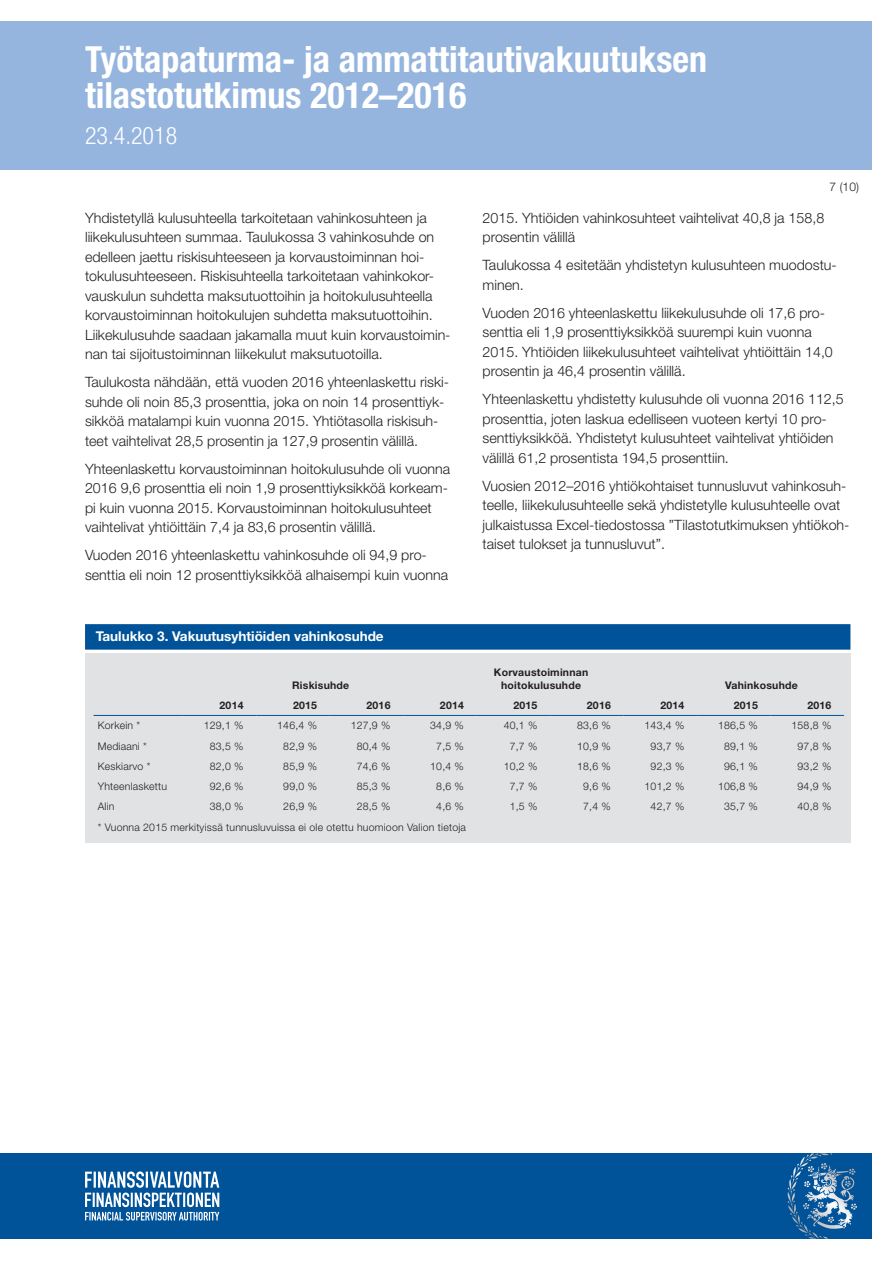
<style>
.page{position:relative;width:893px;height:1263px;background:#fff}
.page>*{position:absolute;margin:0;border:0;box-sizing:border-box;transform-origin:0 0}
.t1{font:700 condensed 36px/36px "Helvetica Neue LT Std";color:#fff}
.t2{font:300 condensed 24px "Helvetica Neue LT Std";color:#fff}
.LEIPIS{font:300 14.25px/19.5px "Helvetica Neue LT Std";color:#231f20}
.GRAAFIN_OTSIKKO{font:700 13.5px "Helvetica Neue LT Std";color:#fff}
.t3{font:300 12px "Helvetica Neue LT Std";color:#231f20}
.ALAVIITE{font:300 10.5px "Helvetica Neue LT Std";letter-spacing:.02em;color:#231f20}
.ALAVIITE-2{font:700 10.5px/12.6px "Helvetica Neue LT Std";letter-spacing:.02em;color:#231f20;text-align:center}
</style>
<div class="page">
<div style="left:0;top:21px;width:872px;height:149px;background:#95b5de"></div>
<div style="left:0;top:1153px;width:872px;height:85px;background:#015399"></div>
<svg style="left:800px;top:1153px;width:32px;height:13px"></svg>
<svg style="left:85px;top:1171px;width:134px;height:49px"></svg>
<div style="left:85px;top:654px;width:765px;height:189px;background:#e1e2e4"></div>
<hr style="left:94px;top:715px;width:89px;height:1px;background:#015399">
<hr style="left:183px;top:715px;width:73px;height:1px;background:#015399">
<hr style="left:256px;top:715px;width:74px;height:1px;background:#015399">
<hr style="left:330px;top:715px;width:73px;height:1px;background:#015399">
<hr style="left:403px;top:715px;width:74px;height:1px;background:#015399">
<hr style="left:477px;top:715px;width:73px;height:1px;background:#015399">
<hr style="left:550px;top:715px;width:74px;height:1px;background:#015399">
<hr style="left:624px;top:715px;width:73px;height:1px;background:#015399">
<hr style="left:697px;top:715px;width:74px;height:1px;background:#015399">
<hr style="left:771px;top:715px;width:73px;height:1px;background:#015399">
<div style="left:85px;top:624px;width:765px;height:26px;background:#015399"></div>
<h1 class="t1" style="left:85px;top:41px;width:624px">Työtapaturma- ja ammattitautivakuutuksen tilastotutkimus 2012–2016</h1>
<h2 class="t2" style="left:85px;top:122px;width:94px">23.4.2018</h2>
<p class="t3" style="left:829px;top:180px;width:31px">7 (10)</p>
<p class="LEIPIS" style="left:85px;top:208px;width:367px">Yhdistetyllä kulusuhteella tarkoitetaan vahinkosuhteen ja liikekulusuhteen summaa. Taulukossa 3 vahinkosuhde on edelleen jaettu riskisuhteeseen ja korvaustoiminnan hoi&shy;tokulusuhteeseen. Riskisuhteella tarkoitetaan vahinkokor&shy;vauskulun suhdetta maksutuottoihin ja hoitokulusuhteella korvaustoiminnan hoitokulujen suhdetta maksutuottoihin.<br>Liikekulusuhde saadaan jakamalla muut kuin korvaustoimin&shy;nan tai sijoitustoiminnan liikekulut maksutuotoilla.</p>
<p class="LEIPIS" style="left:85px;top:372px;width:365px">Taulukosta nähdään, että vuoden 2016 yhteenlaskettu riski&shy;suhde oli noin 85,3 prosenttia, joka on noin 14 prosenttiyk&shy;sikköä matalampi kuin vuonna 2015. Yhtiötasolla riskisuh&shy;teet vaihtelivat 28,5 prosentin ja 127,9 prosentin välillä.</p>
<p class="LEIPIS" style="left:85px;top:459px;width:367px">Yhteenlaskettu korvaustoiminnan hoitokulusuhde oli vuonna 2016 9,6 prosenttia eli noin 1,9 prosenttiyksikköä korkeam&shy;pi kuin vuonna 2015. Korvaustoiminnan hoitokulusuhteet vaihtelivat yhtiöittäin 7,4 ja 83,6 prosentin välillä.</p>
<p class="LEIPIS" style="left:85px;top:545px;width:365px">Vuoden 2016 yhteenlaskettu vahinkosuhde oli 94,9 pro&shy;senttia eli noin 12 prosenttiyksikköä alhaisempi kuin vuonna</p>
<p class="GRAAFIN_OTSIKKO" style="left:96px;top:628px;width:290px">Taulukko 3. Vakuutusyhtiöiden vahinkosuhde</p>
<p class="ALAVIITE-2" style="left:292px;top:678px;width:59px">Riskisuhde</p>
<p class="LEIPIS" style="left:483px;top:208px;width:343px">2015. Yhtiöiden vahinkosuhteet vaihtelivat 40,8 ja 158,8 prosentin välillä</p>
<p class="LEIPIS" style="left:483px;top:255px;width:356px">Taulukossa 4 esitetään yhdistetyn kulusuhteen muodostu&shy;minen.</p>
<p class="LEIPIS" style="left:483px;top:303px;width:352px">Vuoden 2016 yhteenlaskettu liikekulusuhde oli 17,6 pro&shy;senttia eli 1,9 prosenttiyksikköä suurempi kuin vuonna 2015. Yhtiöiden liikekulusuhteet vaihtelivat yhtiöittäin 14,0 prosentin ja 46,4 prosentin välillä.</p>
<p class="LEIPIS" style="left:483px;top:389px;width:363px">Yhteenlaskettu yhdistetty kulusuhde oli vuonna 2016 112,5 prosenttia, joten laskua edelliseen vuoteen kertyi 10 pro&shy;senttiyksikköä. Yhdistetyt kulusuhteet vaihtelivat yhtiöiden välillä 61,2 prosentista 194,5 prosenttiin.</p>
<p class="LEIPIS" style="left:483px;top:476px;width:368px">Vuosien 2012–2016 yhtiökohtaiset tunnusluvut vahinkosuh&shy;teelle, liikekulusuhteelle sekä yhdistetylle kulusuhteelle ovat julkaistussa Excel-tiedostossa ”Tilastotutkimuksen yhtiökoh&shy;taiset tulokset ja tunnusluvut”.</p>
<p class="ALAVIITE-2" style="left:494px;top:666px;width:96px">Korvaustoiminnan hoitokulusuhde</p>
<p class="ALAVIITE-2" style="left:725px;top:678px;width:74px">Vahinkosuhde</p>
<p class="ALAVIITE-2" style="left:220px;top:699px;width:25px">2014</p>
<p class="ALAVIITE-2" style="left:293px;top:699px;width:25px">2015</p>
<p class="ALAVIITE-2" style="left:366px;top:699px;width:25px">2016</p>
<p class="ALAVIITE-2" style="left:440px;top:699px;width:25px">2014</p>
<p class="ALAVIITE-2" style="left:513px;top:699px;width:25px">2015</p>
<p class="ALAVIITE-2" style="left:587px;top:699px;width:25px">2016</p>
<p class="ALAVIITE-2" style="left:660px;top:699px;width:25px">2014</p>
<p class="ALAVIITE-2" style="left:734px;top:699px;width:25px">2015</p>
<p class="ALAVIITE-2" style="left:807px;top:699px;width:25px">2016</p>
<p class="ALAVIITE" style="left:98px;top:719px;width:44px">Korkein *</p>
<p class="ALAVIITE" style="left:204px;top:719px;width:41px">129,1 %</p>
<p class="ALAVIITE" style="left:277px;top:719px;width:41px">146,4 %</p>
<p class="ALAVIITE" style="left:351px;top:719px;width:41px">127,9 %</p>
<p class="ALAVIITE" style="left:430px;top:719px;width:35px">34,9 %</p>
<p class="ALAVIITE" style="left:504px;top:719px;width:35px">40,1 %</p>
<p class="ALAVIITE" style="left:577px;top:719px;width:35px">83,6 %</p>
<p class="ALAVIITE" style="left:645px;top:719px;width:41px">143,4 %</p>
<p class="ALAVIITE" style="left:718px;top:719px;width:41px">186,5 %</p>
<p class="ALAVIITE" style="left:791px;top:719px;width:41px">158,8 %</p>
<p class="ALAVIITE" style="left:98px;top:739px;width:51px">Mediaani *</p>
<p class="ALAVIITE" style="left:210px;top:739px;width:35px">83,5 %</p>
<p class="ALAVIITE" style="left:283px;top:739px;width:35px">82,9 %</p>
<p class="ALAVIITE" style="left:357px;top:739px;width:35px">80,4 %</p>
<p class="ALAVIITE" style="left:436px;top:739px;width:29px">7,5 %</p>
<p class="ALAVIITE" style="left:510px;top:739px;width:29px">7,7 %</p>
<p class="ALAVIITE" style="left:577px;top:739px;width:35px">10,9 %</p>
<p class="ALAVIITE" style="left:651px;top:739px;width:35px">93,7 %</p>
<p class="ALAVIITE" style="left:724px;top:739px;width:35px">89,1 %</p>
<p class="ALAVIITE" style="left:798px;top:739px;width:35px">97,8 %</p>
<p class="ALAVIITE" style="left:98px;top:760px;width:54px">Keskiarvo *</p>
<p class="ALAVIITE" style="left:210px;top:760px;width:35px">82,0 %</p>
<p class="ALAVIITE" style="left:283px;top:760px;width:35px">85,9 %</p>
<p class="ALAVIITE" style="left:357px;top:760px;width:35px">74,6 %</p>
<p class="ALAVIITE" style="left:430px;top:760px;width:35px">10,4 %</p>
<p class="ALAVIITE" style="left:504px;top:760px;width:35px">10,2 %</p>
<p class="ALAVIITE" style="left:577px;top:760px;width:35px">18,6 %</p>
<p class="ALAVIITE" style="left:651px;top:760px;width:35px">92,3 %</p>
<p class="ALAVIITE" style="left:724px;top:760px;width:35px">96,1 %</p>
<p class="ALAVIITE" style="left:798px;top:760px;width:35px">93,2 %</p>
<p class="ALAVIITE" style="left:98px;top:780px;width:71px">Yhteenlaskettu</p>
<p class="ALAVIITE" style="left:210px;top:780px;width:35px">92,6 %</p>
<p class="ALAVIITE" style="left:283px;top:780px;width:35px">99,0 %</p>
<p class="ALAVIITE" style="left:357px;top:780px;width:35px">85,3 %</p>
<p class="ALAVIITE" style="left:436px;top:780px;width:29px">8,6 %</p>
<p class="ALAVIITE" style="left:510px;top:780px;width:29px">7,7 %</p>
<p class="ALAVIITE" style="left:583px;top:780px;width:29px">9,6 %</p>
<p class="ALAVIITE" style="left:645px;top:780px;width:41px">101,2 %</p>
<p class="ALAVIITE" style="left:718px;top:780px;width:41px">106,8 %</p>
<p class="ALAVIITE" style="left:798px;top:780px;width:35px">94,9 %</p>
<p class="ALAVIITE" style="left:98px;top:800px;width:18px">Alin</p>
<p class="ALAVIITE" style="left:210px;top:800px;width:35px">38,0 %</p>
<p class="ALAVIITE" style="left:283px;top:800px;width:35px">26,9 %</p>
<p class="ALAVIITE" style="left:357px;top:800px;width:35px">28,5 %</p>
<p class="ALAVIITE" style="left:436px;top:800px;width:29px">4,6 %</p>
<p class="ALAVIITE" style="left:510px;top:800px;width:29px">1,5 %</p>
<p class="ALAVIITE" style="left:583px;top:800px;width:29px">7,4 %</p>
<p class="ALAVIITE" style="left:651px;top:800px;width:35px">42,7 %</p>
<p class="ALAVIITE" style="left:724px;top:800px;width:35px">35,7 %</p>
<p class="ALAVIITE" style="left:798px;top:800px;width:35px">40,8 %</p>
<p class="ALAVIITE" style="left:98px;top:820px;width:370px">* Vuonna 2015 merkityissä tunnusluvuissa ei ole otettu huomioon Valion tietoja</p>
</div>
